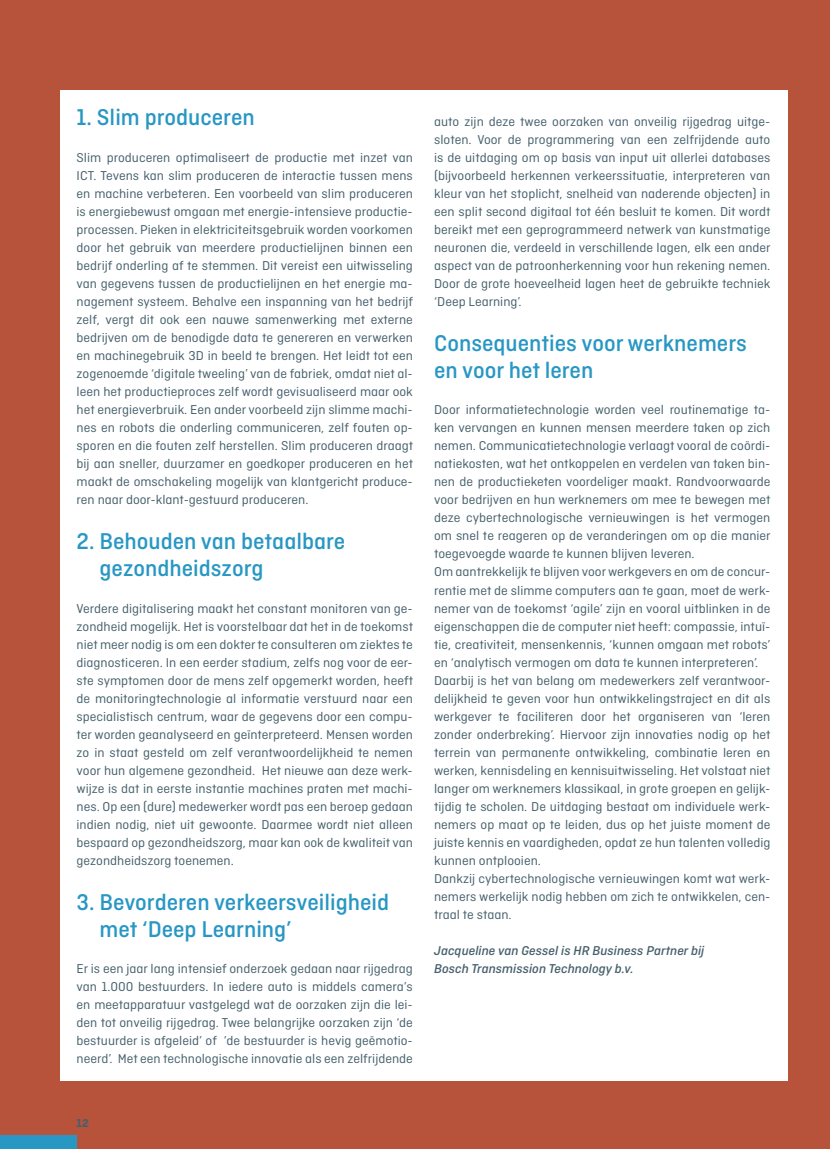
<style>
.page{position:relative;width:830px;height:1149px;background:#fff}
.page>*{position:absolute;margin:0;border:0;box-sizing:border-box;transform-origin:0 0}
.t1{font:500 24px/27px "Ciutadella";color:#2897c4}
.t2{font:13.5px/18px "Ciutadella";color:#46606c;text-align:justify;scale:1.04 1}
.t3{font:italic 500 13.5px/18px "Ciutadella";color:#46606c;scale:1.04 1}
</style>
<div class="page">
<div style="left:0;top:0;width:829px;height:1148px;background:#b6533a"></div>
<div style="left:0;top:1134px;width:77px;height:14px;background:#2897c4"></div>
<div style="left:60px;top:90px;width:727px;height:990px;background:#fff"></div>
<h1 class="t1" style="left:77px;top:104px;width:179px">1. Slim produceren</h1>
<p class="t2" style="left:77px;top:149px;width:325px">Slim produceren optimaliseert de productie met inzet van ICT. Tevens kan slim produceren de interactie tussen mens en machine verbeteren. Een voorbeeld van slim produceren is energiebewust omgaan met energie-intensieve productie&shy;processen. Pieken in elektriciteitsgebruik worden voorkomen door het gebruik van meerdere productielijnen binnen een bedrijf onderling af te stemmen. Dit vereist een uitwisseling van gegevens tussen de productielijnen en het energie ma&shy;nagement systeem. Behalve een inspanning van het bedrijf zelf, vergt dit ook een nauwe samenwerking met externe bedrijven om de benodigde data te genereren en verwerken en machinegebruik 3D in beeld te brengen. Het leidt tot een zogenoemde ‘digitale tweeling’ van de fabriek, omdat niet al&shy;leen het productieproces zelf wordt gevisualiseerd maar ook het energieverbruik. Een ander voorbeeld zijn slimme machi&shy;nes en robots die onderling communiceren, zelf fouten op&shy;sporen en die fouten zelf herstellen. Slim produceren draagt bij aan sneller, duurzamer en goedkoper produceren en het maakt de omschakeling mogelijk van klantgericht produce&shy;ren naar door-klant-gestuurd produceren.</p>
<h1 class="t1" style="left:99px;top:528px;width:247px;text-indent:-23px">2. Behouden van betaalbare gezondheidszorg</h1>
<p class="t2" style="left:77px;top:599px;width:325px">Verdere digitalisering maakt het constant monitoren van ge&shy;zondheid mogelijk. Het is voorstelbaar dat het in de toekomst niet meer nodig is om een dokter te consulteren om ziektes te diagnosticeren. In een eerder stadium, zelfs nog voor de eer&shy;ste symptomen door de mens zelf opgemerkt worden, heeft de monitoringtechnologie al informatie verstuurd naar een specialistisch centrum, waar de gegevens door een compu&shy;ter worden geanalyseerd en geïnterpreteerd. Mensen worden zo in staat gesteld om zelf verantwoordelijkheid te nemen voor hun algemene gezondheid. Het nieuwe aan deze werk&shy;wijze is dat in eerste instantie machines praten met machi&shy;nes. Op een (dure) medewerker wordt pas een beroep gedaan indien nodig, niet uit gewoonte. Daarmee wordt niet alleen bespaard op gezondheidszorg, maar kan ook de kwaliteit van gezondheidszorg toenemen.</p>
<h1 class="t1" style="left:99px;top:888px;width:291px;text-indent:-23px">3. Bevorderen verkeersveiligheid met ‘Deep Learning’</h1>
<p class="t2" style="left:77px;top:959px;width:325px">Er is een jaar lang intensief onderzoek gedaan naar rijgedrag van 1.000 bestuurders. In iedere auto is middels camera’s en meetapparatuur vastgelegd wat de oorzaken zijn die lei&shy;den tot onveilig rijgedrag. Twee belangrijke oorzaken zijn ‘de bestuurder is afgeleid’ of ’de bestuurder is hevig geëmotio&shy;neerd’. Met een technologische innovatie als een zelfrijdende</p>
<p class="t2" style="left:434px;top:113px;width:325px">auto zijn deze twee oorzaken van onveilig rijgedrag uitge&shy;sloten. Voor de programmering van een zelfrijdende auto is de uitdaging om op basis van input uit allerlei databases (bijvoorbeeld herkennen verkeerssituatie, interpreteren van kleur van het stoplicht, snelheid van naderende objecten) in een split second digitaal tot één besluit te komen. Dit wordt bereikt met een geprogrammeerd netwerk van kunstmatige neuronen die, verdeeld in verschillende lagen, elk een ander aspect van de patroonherkenning voor hun rekening nemen.<br>Door de grote hoeveelheid lagen heet de gebruikte techniek ‘Deep Learning’.</p>
<h1 class="t1" style="left:434px;top:330px;width:314px">Consequenties voor werknemers en voor het leren</h1>
<p class="t2" style="left:434px;top:401px;width:325px;text-align:left">Door informatietechnologie worden veel routinematige ta&shy;ken vervangen en kunnen mensen meerdere taken op zich nemen. Communicatietechnologie verlaagt vooral de coördi&shy;natiekosten, wat het ontkoppelen en verdelen van taken bin&shy;nen de productieketen voordeliger maakt. Randvoorwaarde voor bedrijven en hun werknemers om mee te bewegen met deze cybertechnologische vernieuwingen is het vermogen om snel te reageren op de veranderingen om op die manier toegevoegde waarde te kunnen blijven leveren.<br>Om aantrekkelijk te blijven voor werkgevers en om de concur&shy;rentie met de slimme computers aan te gaan, moet de werk&shy;nemer van de toekomst ‘agile’ zijn en vooral uitblinken in de eigenschappen die de computer niet heeft: compassie, intuï&shy;tie, creativiteit, mensenkennis, ‘kunnen omgaan met robots’ en ‘analytisch vermogen om data te kunnen interpreteren’.<br>Daarbij is het van belang om medewerkers zelf verantwoor&shy;delijkheid te geven voor hun ontwikkelingstraject en dit als werkgever te faciliteren door het organiseren van ‘leren zonder onderbreking’. Hiervoor zijn innovaties nodig op het terrein van permanente ontwikkeling, combinatie leren en werken, kennisdeling en kennisuitwisseling. Het volstaat niet langer om werknemers klassikaal, in grote groepen en gelijk&shy;tijdig te scholen. De uitdaging bestaat om individuele werk&shy;nemers op maat op te leiden, dus op het juiste moment de juiste kennis en vaardigheden, opdat ze hun talenten volledig kunnen ontplooien.<br>Dankzij cybertechnologische vernieuwingen komt wat werk&shy;nemers werkelijk nodig hebben om zich te ontwikkelen, cen&shy;traal te staan.</p>
<p class="t3" style="left:434px;top:941px;width:261px">Jacqueline van Gessel is HR Business Partner bij<br>Bosch Transmission Technology b.v.</p>
</div>
